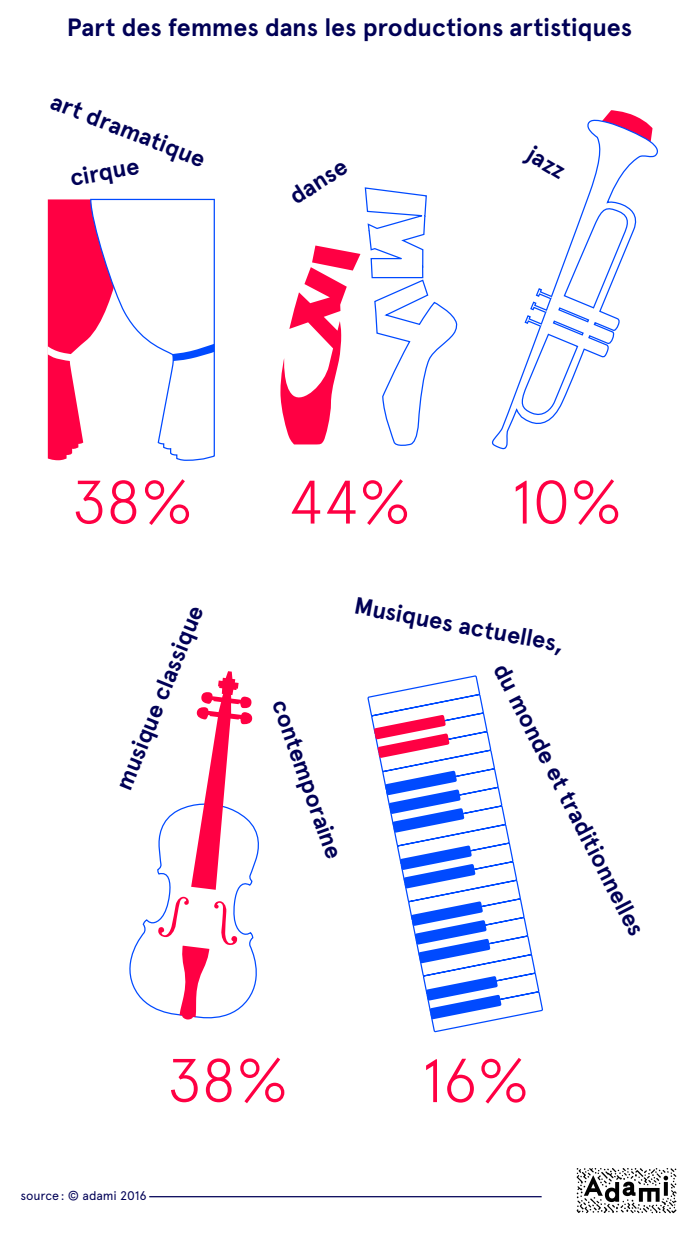
<style>
.page{position:relative;width:698px;height:1250px;background:#fff}
.page>*{position:absolute;margin:0;border:0;box-sizing:border-box;transform-origin:0 0}
.t1{font:300 61.25px "Apercu";letter-spacing:-.01em;color:#ff0043}
.t2{font:700 25px "Apercu";letter-spacing:-.005em;color:#000056}
.t3{font:700 23.75px "Apercu";color:#000056}
.t4{font:12.5px "Apercu";letter-spacing:-.01em;color:#000056}
</style>
<div class="page">
<svg style="left:280px;top:187px;width:178px;height:259px"></svg>
<svg style="left:47px;top:198px;width:168px;height:263px"></svg>
<svg style="left:605px;top:110px;width:32px;height:7px"></svg>
<svg style="left:491px;top:117px;width:167px;height:333px"></svg>
<svg style="left:523px;top:287px;width:30px;height:41px"></svg>
<hr style="left:149px;top:1196px;width:392px;height:1px;background:#000056">
<svg style="left:367px;top:675px;width:176px;height:358px"></svg>
<svg style="left:425px;top:976px;width:76px;height:44px"></svg>
<svg style="left:411px;top:901px;width:79px;height:63px"></svg>
<svg style="left:399px;top:845px;width:76px;height:44px"></svg>
<svg style="left:385px;top:771px;width:79px;height:62px"></svg>
<svg style="left:373px;top:715px;width:76px;height:43px"></svg>
<svg style="left:129px;top:671px;width:130px;height:349px"></svg>
<img style="left:576px;top:1168px;width:101px;height:46px">
<p class="t2" style="left:67px;top:12px;width:566px">Part des femmes dans les productions artistiques</p>
<p class="t3" style="left:57px;top:87px;width:165px;rotate:21deg">art dramatique</p>
<p class="t3" style="left:67px;top:164px;width:71px;rotate:-11deg">cirque</p>
<p class="t3" style="left:284px;top:186px;width:65px;rotate:-33deg">danse</p>
<p class="t3" style="left:536px;top:140px;width:42px;rotate:31deg">jazz</p>
<h1 class="t1" style="left:72px;top:466px;width:122px">38%</h1>
<h1 class="t1" style="left:288px;top:466px;width:124px">44%</h1>
<h1 class="t1" style="left:511px;top:466px;width:112px">10%</h1>
<p class="t3" style="left:109px;top:784px;width:199px;rotate:-68deg">musique classique</p>
<p class="t3" style="left:294px;top:696px;width:169px;rotate:71deg">contemporaine</p>
<p class="t3" style="left:357px;top:590px;width:214px;rotate:11deg">Musiques actuelles,</p>
<p class="t3" style="left:513px;top:659px;width:304px;rotate:63deg">du monde et traditionnelles</p>
<h1 class="t1" style="left:167px;top:1044px;width:122px">38%</h1>
<h1 class="t1" style="left:421px;top:1044px;width:109px">16%</h1>
<p class="t4" style="left:21px;top:1188px;width:127px">source: © adami 2016</p>
</div>
